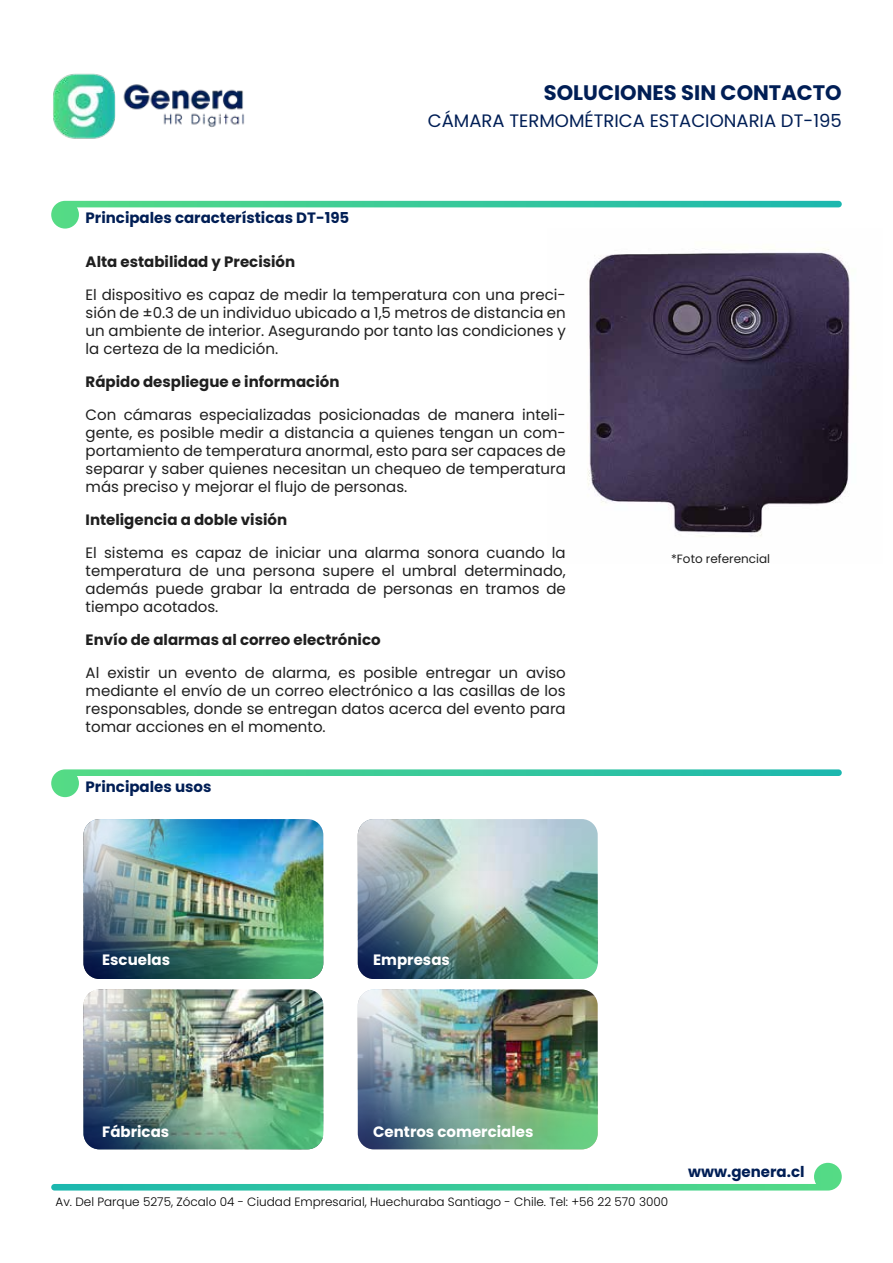
<style>
.page{position:relative;width:893px;height:1263px;background:#fff}
.page>*{position:absolute;margin:0;border:0;box-sizing:border-box;transform-origin:0 0}
.t1{font:700 21px "Poppins";color:#001e55}
.t2{font:18px "Poppins";color:#001e55}
.t3{font:15px/18px "Poppins";color:#1f1f1f;text-align:justify}
.t4{font:700 15px "Poppins";color:#1f1f1f}
.t5{font:700 15px "Poppins";color:#001e55}
.t6{font:700 15px "Poppins";color:#fff}
.t7{font:300 12px "Poppins";color:#000}
.t8{font:12px "Poppins";color:#1f1f1f}
</style>
<div class="page">
<img style="left:587px;top:248px;width:263px;height:289px">
<img style="left:53px;top:73px;width:197px;height:128px">
<svg style="left:51px;top:1163px;width:791px;height:27px"></svg>
<svg style="left:51px;top:201px;width:791px;height:28px"></svg>
<svg style="left:51px;top:769px;width:791px;height:28px"></svg>
<img style="left:83px;top:819px;width:240px;height:160px">
<img style="left:83px;top:989px;width:240px;height:160px">
<img style="left:358px;top:989px;width:240px;height:160px">
<img style="left:358px;top:819px;width:240px;height:160px">
<p class="t5" style="left:86px;top:209px;width:265px">Principales características DT-195</p>
<h1 class="t1" style="left:544px;top:80px;width:299px">SOLUCIONES SIN CONTACTO</h1>
<p class="t2" style="left:428px;top:110px;width:415px">CÁMARA TERMOMÉTRICA ESTACIONARIA DT-195</p>
<p class="t4" style="left:86px;top:253px;width:211px">Alta estabilidad y Precisión</p>
<p class="t3" style="left:86px;top:286px;width:482px">El dispositivo es capaz de medir la temperatura con una preci&shy;sión de ±0.3 de un individuo ubicado a 1,5 metros de distancia en un ambiente de interior. Asegurando por tanto las condiciones y la certeza de la medición.</p>
<p class="t4" style="left:86px;top:373px;width:255px">Rápido despliegue e información</p>
<p class="t3" style="left:86px;top:406px;width:482px">Con cámaras especializadas posicionadas de manera inteli&shy;gente, es posible medir a distancia a quienes tengan un com&shy;portamiento de temperatura anormal, esto para ser capaces de separar y saber quienes necesitan un chequeo de temperatura más preciso y mejorar el flujo de personas.</p>
<p class="t4" style="left:86px;top:511px;width:203px">Inteligencia a doble visión</p>
<p class="t3" style="left:86px;top:544px;width:482px">El sistema es capaz de iniciar una alarma sonora cuando la temperatura de una persona supere el umbral determinado, además puede grabar la entrada de personas en tramos de tiempo acotados.</p>
<p class="t4" style="left:86px;top:631px;width:297px">Envío de alarmas al correo electrónico</p>
<p class="t3" style="left:86px;top:664px;width:482px">Al existir un evento de alarma, es posible entregar un aviso mediante el envío de un correo electrónico a las casillas de los responsables, donde se entregan datos acerca del evento para tomar acciones en el momento.</p>
<p class="t5" style="left:86px;top:778px;width:127px">Principales usos</p>
<p class="t6" style="left:102px;top:951px;width:69px">Escuelas</p>
<p class="t6" style="left:373px;top:951px;width:78px">Empresas</p>
<p class="t6" style="left:102px;top:1123px;width:69px">Fábricas</p>
<p class="t6" style="left:373px;top:1123px;width:162px">Centros comerciales</p>
<p class="t8" style="left:671px;top:552px;width:101px">*Foto referencial</p>
<p class="t5" style="left:688px;top:1163px;width:118px">www.genera.cl</p>
<p class="t7" style="left:56px;top:1194px;width:614px">Av. Del Parque 5275, Zócalo 04 - Ciudad Empresarial, Huechuraba Santiago - Chile. Tel: +56 22 570 3000</p>
</div>
